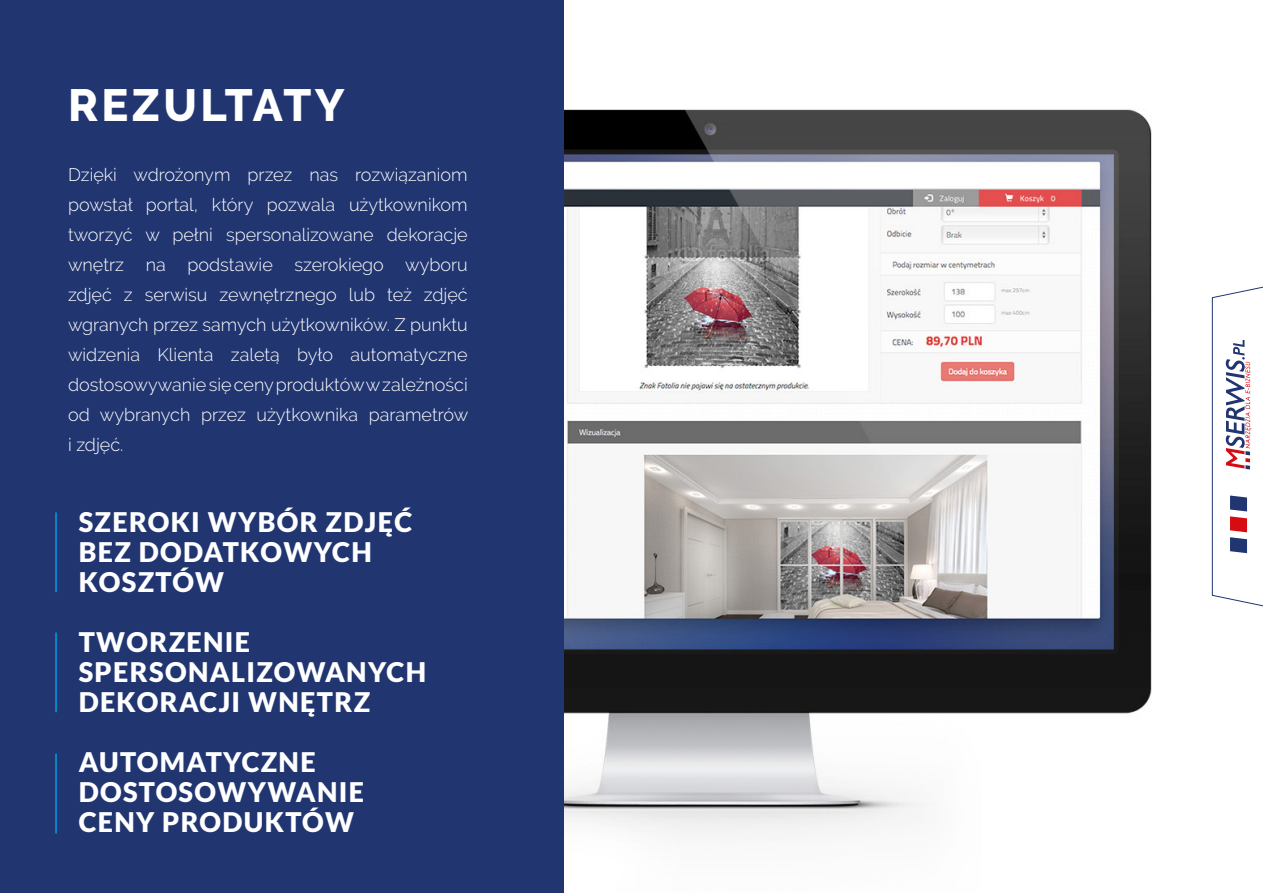
<style>
.page{position:relative;width:1263px;height:893px;background:#fff}
.page>*{position:absolute;margin:0;border:0;box-sizing:border-box;transform-origin:0 0}
.t1{font:800 45px "Raleway";letter-spacing:.075em;color:#fff}
.t2{font:900 27px/30px "Lato";letter-spacing:.05em;color:#fff}
.t3{font:300 18px/30px "Raleway";color:#fff;text-align:justify}
</style>
<div class="page">
<img style="left:563px;top:0;width:589px;height:893px">
<div style="left:0;top:0;width:563px;height:893px;background:#213671"></div>
<svg style="left:1211px;top:286px;width:52px;height:321px"></svg>
<hr style="left:55px;top:512px;width:2px;height:80px;background:#009ee3">
<hr style="left:55px;top:632px;width:2px;height:80px;background:#009ee3">
<hr style="left:55px;top:754px;width:2px;height:79px;background:#009ee3">
<p class="t1" style="left:68px;top:80px;width:278px">REZULTATY</p>
<p class="t3" style="left:68px;top:159px;width:402px">Dzięki wdrożonym przez nas rozwiązaniom powstał portal, który pozwala użytkownikom tworzyć w pełni spersonalizowane dekoracje wnętrz na podstawie szerokiego wyboru zdjęć z serwisu zewnętrznego lub też zdjęć wgranych przez samych użytkowników. Z punktu widzenia Klienta zaletą było automatyczne dostosowywanie się ceny produktów w zależności od wybranych przez użytkownika parametrów i zdjęć.</p>
<p class="t2" style="left:79px;top:507px;width:335px">SZEROKI WYBÓR ZDJĘĆ<br>BEZ DODATKOWYCH<br>KOSZTÓW</p>
<p class="t2" style="left:79px;top:627px;width:349px">TWORZENIE<br>SPERSONALIZOWANYCH<br>DEKORACJI WNĘTRZ</p>
<p class="t2" style="left:79px;top:747px;width:287px">AUTOMATYCZNE<br>DOSTOSOWYWANIE<br>CENY PRODUKTÓW</p>
</div>
